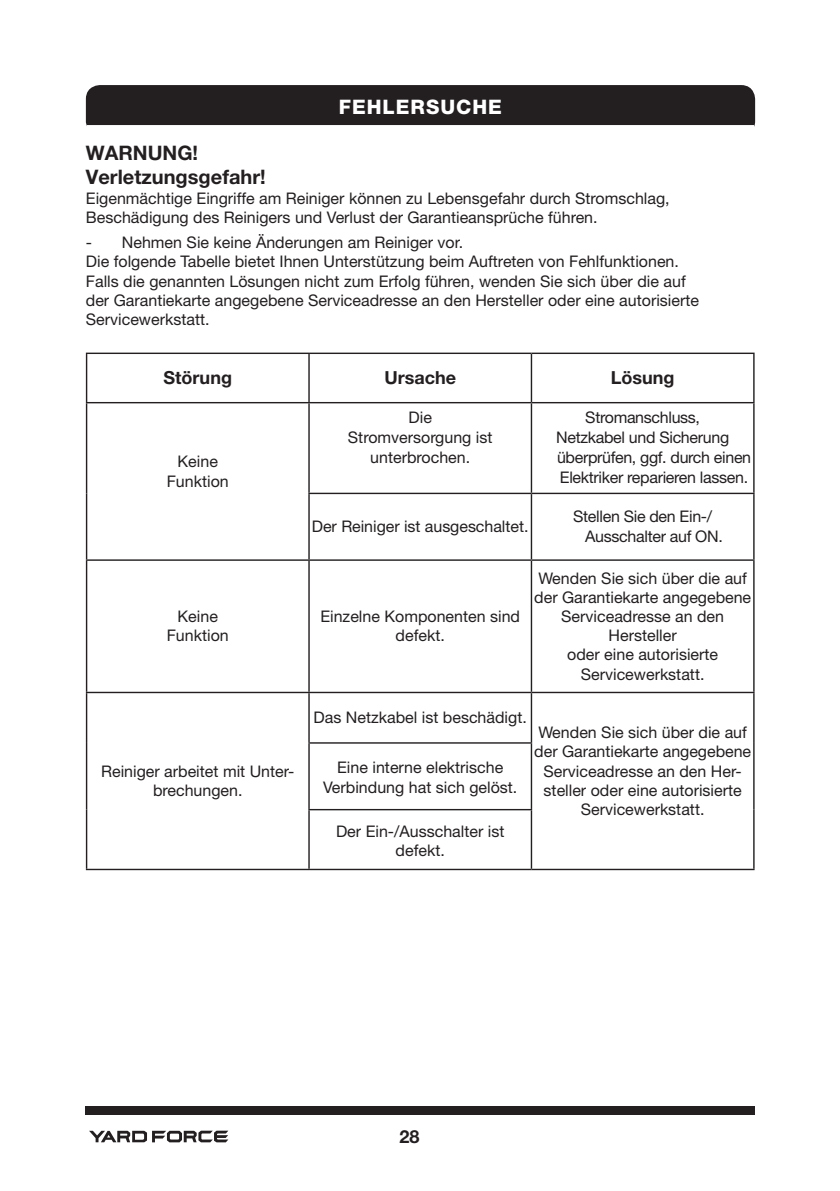
<style>
.page{position:relative;width:840px;height:1191px;background:#fff}
.page>*{position:absolute;margin:0;border:0;box-sizing:border-box;transform-origin:0 0}
.t1{font:700 20px "Helvetica Neue LT Pro";color:#231f20}
.t2{font:800 20px "Helvetica Neue LT Pro";letter-spacing:.05em;color:#fff}
.t3{font:700 18px "Helvetica Neue LT Pro";color:#231f20}
.t4{font:16px/19.2px "Helvetica Neue LT Std";color:#231f20;text-align:center}
.t5{font:16px/20px "Helvetica Neue LT Std";letter-spacing:-.02em;color:#231f20}
</style>
<div class="page">
<div style="left:85px;top:1106px;width:669px;height:8px;background:#231f20"></div>
<svg style="left:89px;top:1130px;width:139px;height:12px"></svg>
<div style="left:86px;top:85px;width:668px;height:41px;background:#231f20"></div>
<hr style="left:86px;top:352px;width:223px;height:2px;background:#231f20">
<hr style="left:86px;top:354px;width:1px;height:48px;background:#231f20">
<hr style="left:309px;top:352px;width:222px;height:2px;background:#231f20">
<hr style="left:308px;top:354px;width:1px;height:48px;background:#231f20">
<hr style="left:531px;top:352px;width:223px;height:2px;background:#231f20">
<hr style="left:530px;top:354px;width:2px;height:48px;background:#231f20">
<hr style="left:752px;top:354px;width:2px;height:48px;background:#231f20">
<hr style="left:86px;top:402px;width:223px;height:1px;background:#231f20">
<hr style="left:86px;top:403px;width:1px;height:90px;background:#231f20">
<hr style="left:309px;top:402px;width:222px;height:1px;background:#231f20">
<hr style="left:308px;top:403px;width:1px;height:90px;background:#231f20">
<hr style="left:531px;top:402px;width:223px;height:1px;background:#231f20">
<hr style="left:530px;top:403px;width:2px;height:90px;background:#231f20">
<hr style="left:752px;top:403px;width:2px;height:90px;background:#231f20">
<hr style="left:86px;top:493px;width:1px;height:66px;background:#231f20">
<hr style="left:308px;top:493px;width:223px;height:1px;background:#231f20">
<hr style="left:308px;top:494px;width:1px;height:65px;background:#231f20">
<hr style="left:531px;top:493px;width:223px;height:1px;background:#231f20">
<hr style="left:530px;top:494px;width:2px;height:65px;background:#231f20">
<hr style="left:752px;top:494px;width:2px;height:65px;background:#231f20">
<hr style="left:86px;top:559px;width:223px;height:2px;background:#231f20">
<hr style="left:86px;top:561px;width:1px;height:131px;background:#231f20">
<hr style="left:309px;top:559px;width:222px;height:2px;background:#231f20">
<hr style="left:308px;top:561px;width:1px;height:131px;background:#231f20">
<hr style="left:531px;top:559px;width:223px;height:2px;background:#231f20">
<hr style="left:530px;top:561px;width:2px;height:131px;background:#231f20">
<hr style="left:752px;top:561px;width:2px;height:131px;background:#231f20">
<hr style="left:86px;top:692px;width:223px;height:1px;background:#231f20">
<hr style="left:86px;top:693px;width:1px;height:50px;background:#231f20">
<hr style="left:309px;top:692px;width:222px;height:1px;background:#231f20">
<hr style="left:308px;top:693px;width:1px;height:49px;background:#231f20">
<hr style="left:531px;top:692px;width:223px;height:1px;background:#231f20">
<hr style="left:530px;top:693px;width:2px;height:49px;background:#231f20">
<hr style="left:752px;top:693px;width:2px;height:50px;background:#231f20">
<hr style="left:86px;top:743px;width:1px;height:66px;background:#231f20">
<hr style="left:308px;top:742px;width:224px;height:1px;background:#231f20">
<hr style="left:308px;top:743px;width:1px;height:66px;background:#231f20">
<hr style="left:530px;top:743px;width:2px;height:66px;background:#231f20">
<hr style="left:752px;top:743px;width:2px;height:66px;background:#231f20">
<hr style="left:86px;top:809px;width:1px;height:59px;background:#231f20">
<hr style="left:308px;top:809px;width:224px;height:1px;background:#231f20">
<hr style="left:308px;top:810px;width:1px;height:58px;background:#231f20">
<hr style="left:530px;top:810px;width:2px;height:58px;background:#231f20">
<hr style="left:752px;top:809px;width:2px;height:59px;background:#231f20">
<hr style="left:86px;top:868px;width:223px;height:2px;background:#231f20">
<hr style="left:309px;top:868px;width:222px;height:2px;background:#231f20">
<hr style="left:531px;top:868px;width:223px;height:2px;background:#231f20">
<p class="t2" style="left:338px;top:95px;width:164px">FEHLERSUCHE</p>
<p class="t1" style="left:86px;top:140px;width:114px">WARNUNG!</p>
<p class="t1" style="left:86px;top:164px;width:181px">Verletzungsgefahr!</p>
<p class="t4" style="left:86px;top:189px;width:585px;text-align:left">Eigenmächtige Eingriffe am Reiniger können zu Lebensgefahr durch Stromschlag,<br>Beschädigung des Reinigers und Verlust der Garantieansprüche führen.</p>
<p class="t4" style="left:86px;top:233px;width:378px">- Nehmen Sie keine Änderungen am Reiniger vor.</p>
<p class="t4" style="left:86px;top:252px;width:594px">Die folgende Tabelle bietet Ihnen Unterstützung beim Auftreten von Fehlfunktionen.</p>
<p class="t4" style="left:86px;top:271px;width:614px;text-align:left">Falls die genannten Lösungen nicht zum Erfolg führen, wenden Sie sich über die auf der Garantiekarte angegebene Serviceadresse an den Hersteller oder eine autorisierte<br>Servicewerkstatt.</p>
<p class="t3" style="left:163px;top:367px;width:70px">Störung</p>
<p class="t3" style="left:384px;top:367px;width:73px">Ursache</p>
<p class="t3" style="left:610px;top:367px;width:65px">Lösung</p>
<p class="t4" style="left:177px;top:451px;width:42px">Keine</p>
<p class="t4" style="left:167px;top:471px;width:63px">Funktion</p>
<p class="t4" style="left:177px;top:606px;width:42px">Keine</p>
<p class="t4" style="left:167px;top:625px;width:63px">Funktion</p>
<p class="t4" style="left:101px;top:761px;width:195px">Reiniger arbeitet mit Unter&shy;brechungen.</p>
<p class="t4" style="left:408px;top:408px;width:25px">Die</p>
<p class="t4" style="left:348px;top:427px;width:146px;line-height:20px">Stromversorgung ist unterbrochen.</p>
<p class="t5" style="left:585px;top:407px;width:116px">Stromanschluss,</p>
<p class="t5" style="left:556px;top:427px;width:196px">Netzkabel und Sicherung überprüfen, ggf. durch einen<br>Elektriker reparieren lassen.</p>
<p class="t4" style="left:312px;top:516px;width:218px">Der Reiniger ist ausgeschaltet.</p>
<p class="t5" style="left:585px;top:506px;width:139px;text-indent:-12px">Stellen Sie den Ein-/<br>Ausschalter auf ON.</p>
<p class="t4" style="left:320px;top:606px;width:201px">Einzelne Komponenten sind defekt.</p>
<p class="t4" style="left:534px;top:568px;width:218px">Wenden Sie sich über die auf der Garantiekarte angegebene<br>Serviceadresse an den<br>Hersteller</p>
<p class="t4" style="left:567px;top:645px;width:152px">oder eine autorisierte<br>Servicewerkstatt.</p>
<p class="t4" style="left:313px;top:707px;width:215px">Das Netzkabel ist beschädigt.</p>
<p class="t4" style="left:337px;top:758px;width:167px">Eine interne elektrische</p>
<p class="t4" style="left:323px;top:777px;width:196px">Verbindung hat sich gelöst.</p>
<p class="t4" style="left:336px;top:821px;width:170px">Der Ein-/Ausschalter ist defekt.</p>
<p class="t4" style="left:534px;top:722px;width:218px">Wenden Sie sich über die auf der Garantiekarte angegebene<br>Serviceadresse an den Her&shy;steller oder eine autorisierte<br>Servicewerkstatt.</p>
<p class="t3" style="left:399px;top:1125px;width:22px">28</p>
</div>
